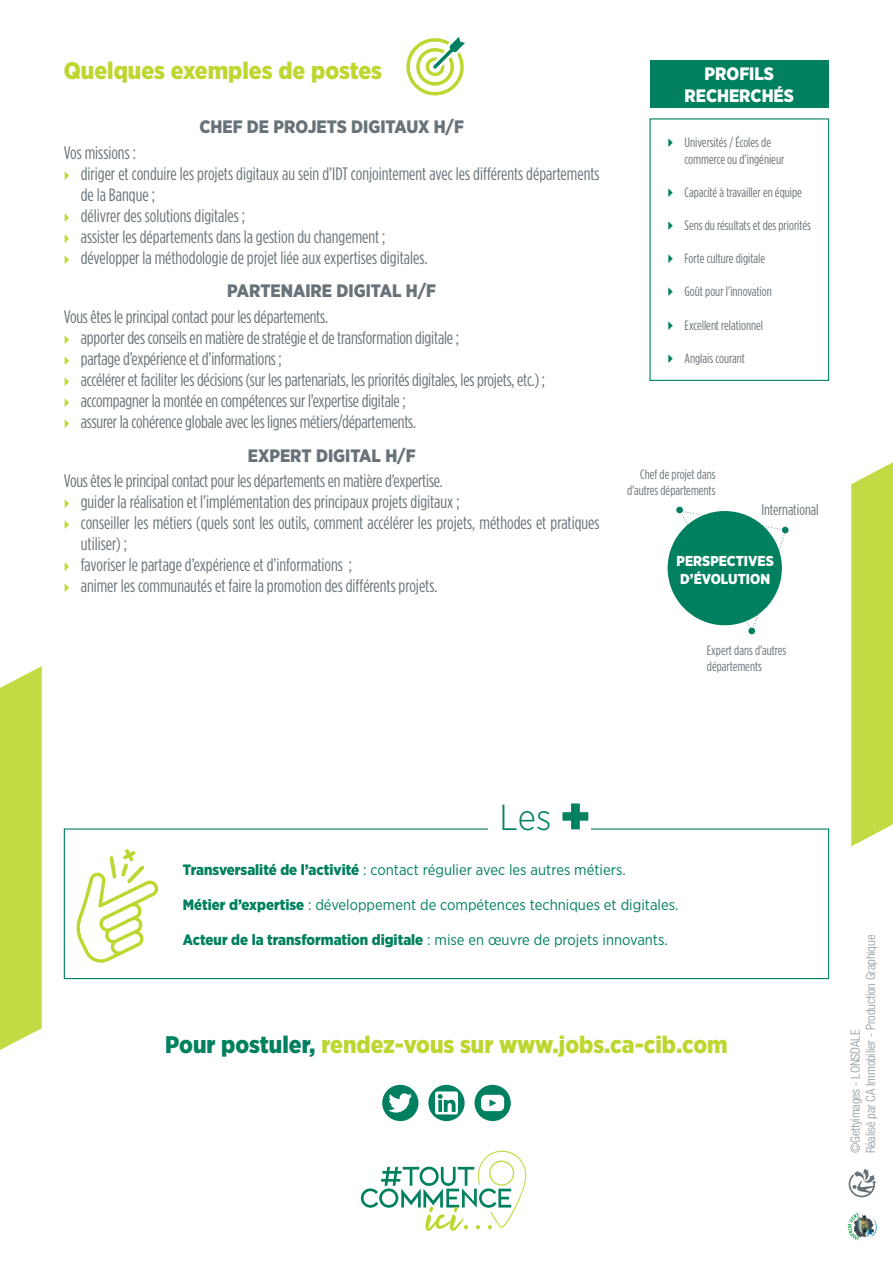
<style>
.page{position:relative;width:893px;height:1263px;background:#fff}
.page>*{position:absolute;margin:0;border:0;box-sizing:border-box;transform-origin:0 0}
.t1{font:300 36.15px "Gotham Narrow";color:#00805f}
.t2{font:900 24px "Gotham Narrow";color:#bed630}
.t3{font:18px/21px "Gotham Condensed";letter-spacing:-.005em;color:#687379}
.t4{font:900 18px "Gotham Narrow";color:#687379}
.t5{font:900 18px/21.6px "Gotham Narrow";color:#fff;text-align:center}
.t6{font:15.45px "Gotham Condensed";color:#687379}
.t7{font:15px "Gotham Narrow";color:#00805f}
.t8{font:900 15px "Gotham Narrow";color:#00805f}
.t9{font:900 14.4px/17.2px "Gotham Narrow";color:#fff}
.t10{font:13.5px/16.2px "Gotham Condensed";color:#687379}
.t11{font:300 condensed 12.75px/15.3px "Helvetica Neue LT Std";letter-spacing:-.01em;color:#8e99a0}
.s1{font-weight:900;font-size:54.3px}
.s2{font-weight:900}
.s3{font-weight:400}
.s4{color:#00805f}
</style>
<div class="page">
<svg style="left:851px;top:462px;width:42px;height:384px;background:#c8dc51"></svg>
<div style="left:0;top:666px;width:42px;height:384px;background:#c4da45"></div>
<svg style="left:361px;top:1151px;width:165px;height:80px"></svg>
<svg style="left:849px;top:1169px;width:27px;height:28px"></svg>
<img style="left:846px;top:1211px;width:32px;height:32px;border-radius:16px">
<img style="left:859px;top:1213px;width:19px;height:28px">
<svg style="left:874px;top:1222px;width:3px;height:10px"></svg>
<img style="left:848px;top:1213px;width:12px;height:23px">
<svg style="left:474px;top:1085px;width:37px;height:36px"></svg>
<svg style="left:428px;top:1085px;width:37px;height:36px"></svg>
<svg style="left:382px;top:1085px;width:36px;height:36px"></svg>
<svg style="left:406px;top:37px;width:59px;height:58px"></svg>
<div style="left:649px;top:118px;width:180px;height:263px;border:1px solid #00805f"></div>
<div style="left:650px;top:60px;width:179px;height:48px;background:#00805f"></div>
<div style="left:64px;top:828px;width:765px;height:151px;border:1px solid #00805f"></div>
<div style="left:489px;top:786px;width:102px;height:46px;background:#fff"></div>
<div style="left:668px;top:511px;width:114px;height:114px;background:#00805f;border-radius:50%"></div>
<svg style="left:679px;top:511px;width:109px;height:120px"></svg>
<div style="left:748px;top:628px;width:7px;height:6px;background:#00805f;border-radius:50%"></div>
<div style="left:676px;top:507px;width:7px;height:6px;background:#00805f;border-radius:50%"></div>
<svg style="left:77px;top:849px;width:81px;height:114px"></svg>
<h2 class="t2" style="left:64px;top:55px;width:320px">Quelques exemples de postes</h2>
<p class="t4" style="left:199px;top:115px;width:266px">CHEF DE PROJETS DIGITAUX H/F</p>
<p class="t3" style="left:81px;top:142px;width:520px;text-indent:-17px">Vos missions :<br>diriger et conduire les projets digitaux au sein d’IDT conjointement avec les différents départements de la Banque ;<br>délivrer des solutions digitales ;<br>assister les départements dans la gestion du changement ;<br>développer la méthodologie de projet liée aux expertises digitales.</p>
<p class="t4" style="left:227px;top:279px;width:210px">PARTENAIRE DIGITAL H/F</p>
<p class="t3" style="left:81px;top:306px;width:466px;text-indent:-17px">Vous êtes le principal contact pour les départements.<br>apporter des conseils en matière de stratégie et de transformation digitale ;<br>partage d’expérience et d’informations ;<br>accélérer et faciliter les décisions (sur les partenariats, les priorités digitales, les projets, etc.) ; accompagner la montée en compétences sur l’expertise digitale ;<br>assurer la cohérence globale avec les lignes métiers/départements.</p>
<p class="t4" style="left:248px;top:443px;width:169px">EXPERT DIGITAL H/F</p>
<p class="t3" style="left:81px;top:470px;width:520px;text-indent:-17px">Vous êtes le principal contact pour les départements en matière d’expertise.<br>guider la réalisation et l’implémentation des principaux projets digitaux ;<br>conseiller les métiers (quels sont les outils, comment accélérer les projets, méthodes et pratiques utiliser) ;<br>favoriser le partage d’expérience et d’informations ;<br>animer les communautés et faire la promotion des différents projets.</p>
<p class="t5" style="left:685px;top:63px;width:111px">PROFILS<br>RECHERCHÉS</p>
<p class="t10" style="left:685px;top:134px;width:101px">Universités / Écoles de commerce ou d’ingénieur</p>
<p class="t10" style="left:685px;top:184px;width:119px">Capacité à travailler en équipe</p>
<p class="t10" style="left:685px;top:217px;width:128px">Sens du résultats et des priorités</p>
<p class="t10" style="left:685px;top:250px;width:82px">Forte culture digitale</p>
<p class="t10" style="left:685px;top:283px;width:89px">Goût pour l’innovation</p>
<p class="t10" style="left:685px;top:317px;width:80px">Excellent relationnel</p>
<p class="t10" style="left:685px;top:350px;width:62px">Anglais courant</p>
<p class="t10" style="left:627px;top:466px;width:90px;text-align:right">Chef de projet dans d’autres départements</p>
<p class="t6" style="left:761px;top:501px;width:59px">International</p>
<p class="t9" style="left:677px;top:552px;width:99px">PERSPECTIVES<br>D’ÉVOLUTION</p>
<p class="t10" style="left:707px;top:642px;width:81px">Expert dans d’autres départements</p>
<h1 class="t1" style="left:499px;top:795px;width:93px">Les <span class="s1">+</span></h1>
<p class="t7" style="left:183px;top:860px;width:444px"><span class="s2">Transversalité de l’activité</span> : contact régulier avec les autres métiers.</p>
<p class="t7" style="left:183px;top:895px;width:497px"><span class="s2">Métier d’expertise</span> : développement de compétences techniques et digitales.</p>
<p class="t8" style="left:183px;top:930px;width:486px">Acteur de la transformation digitale <span class="s3">: mise en œuvre de projets innovants.</span></p>
<h2 class="t2" style="left:165px;top:1028px;width:564px"><span class="s4">Pour postuler,</span> rendez-vous sur www.jobs.ca-cib.com</h2>
<p class="t11" style="left:848px;top:1153px;width:220px;rotate:-90deg">©Gettyimages - LONSDALE<br>Réalisé par CA Immobilier - Production Graphique</p>
</div>
